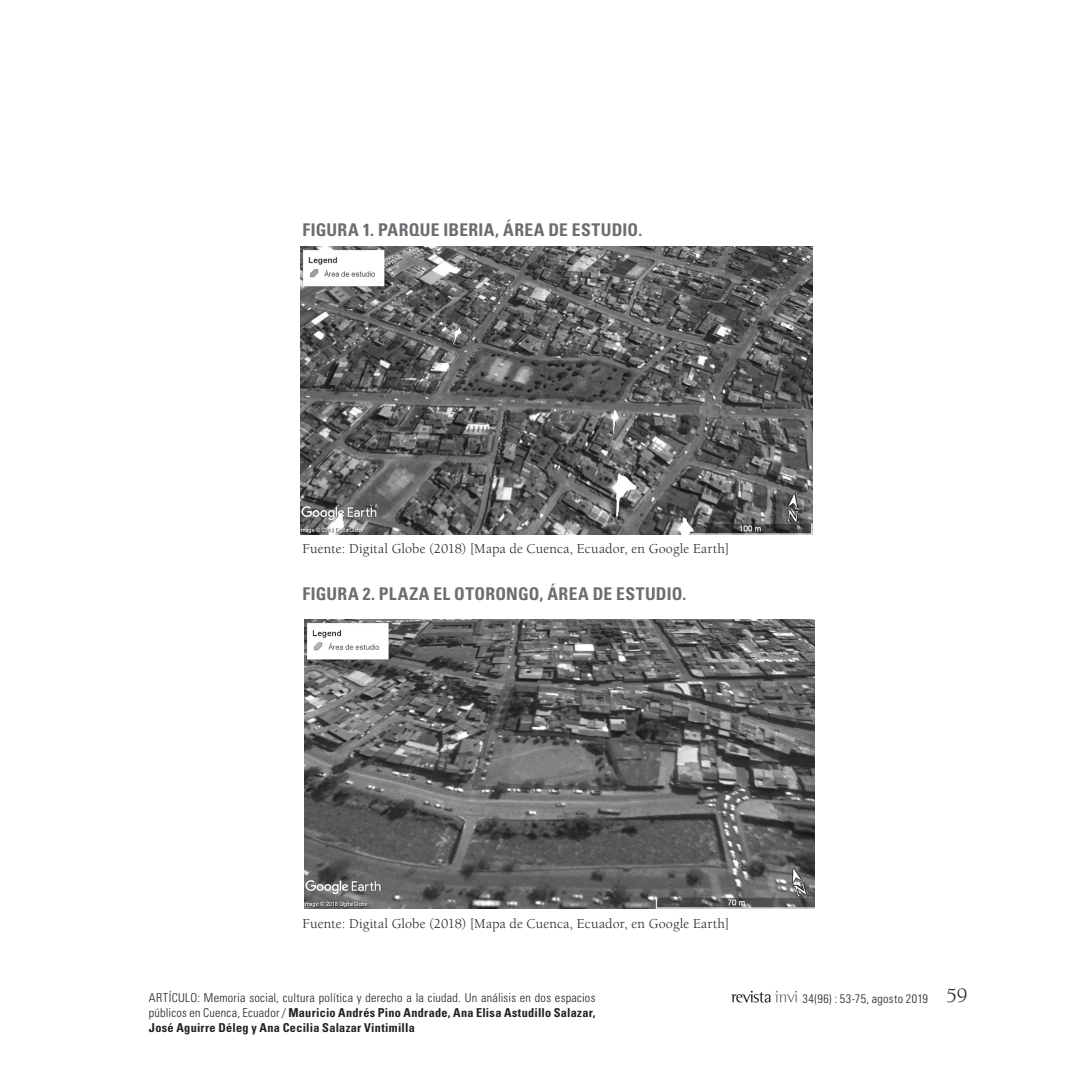
<style>
.page{position:relative;width:1067px;height:1067px;background:#fff}
.page>*{position:absolute;margin:0;border:0;box-sizing:border-box;transform-origin:0 0}
.t1{font:700 condensed 17.5px "Univers LT Std";letter-spacing:.015em;color:#6c6d70}
.t2{font:14px "Berkeley Std";letter-spacing:.015em;color:#231f20}
.t3{font:700 condensed 12.25px/14.7px "Univers LT Std";letter-spacing:.02em;color:#231f20}
.t4{font:300 condensed 12.25px "Univers LT Std";letter-spacing:.02em;color:#231f20}
.s1{font-style:inherit}
.s2{font-family:"Berkeley Std";font-weight:400;font-stretch:normal;font-size:21px}
.s3{font-weight:300}
</style>
<div class="page">
<svg style="left:731px;top:990px;width:66px;height:12px"></svg>
<img style="left:301px;top:247px;width:511px;height:287px">
<img style="left:304px;top:619px;width:510px;height:289px">
<p class="t1" style="left:302px;top:218px;width:341px">FIGURA 1. PARQUE IBERIA, ÁREA DE ESTUDIO.</p>
<p class="t2" style="left:302px;top:541px;width:428px">Fuente: Digital Globe (2018) [Mapa de Cuenca, Ecuador, en Google Earth]</p>
<p class="t1" style="left:302px;top:583px;width:385px">FIGURA 2. PLAZA EL OTORONGO, ÁREA DE ESTUDIO.</p>
<p class="t2" style="left:302px;top:915px;width:428px">Fuente: Digital Globe (2018) [Mapa de Cuenca, Ecuador, en Google Earth]</p>
<p class="t4" style="left:149px;top:990px;width:448px"><span class="s1">ARTÍCULO:</span> Memoria social, cultura política y derecho a la ciudad. Un análisis en dos espacios</p>
<p class="t4" style="left:802px;top:990px;width:167px">34(96) : 53-75, agosto 2019 <span class="s2">59</span></p>
<p class="t3" style="left:149px;top:1005px;width:448px"><span class="s3">públicos en Cuenca, Ecuador /</span> Mauricio Andrés Pino Andrade, Ana Elisa Astudillo Salazar,<br>José Aguirre Déleg y Ana Cecilia Salazar Vintimilla</p>
</div>
